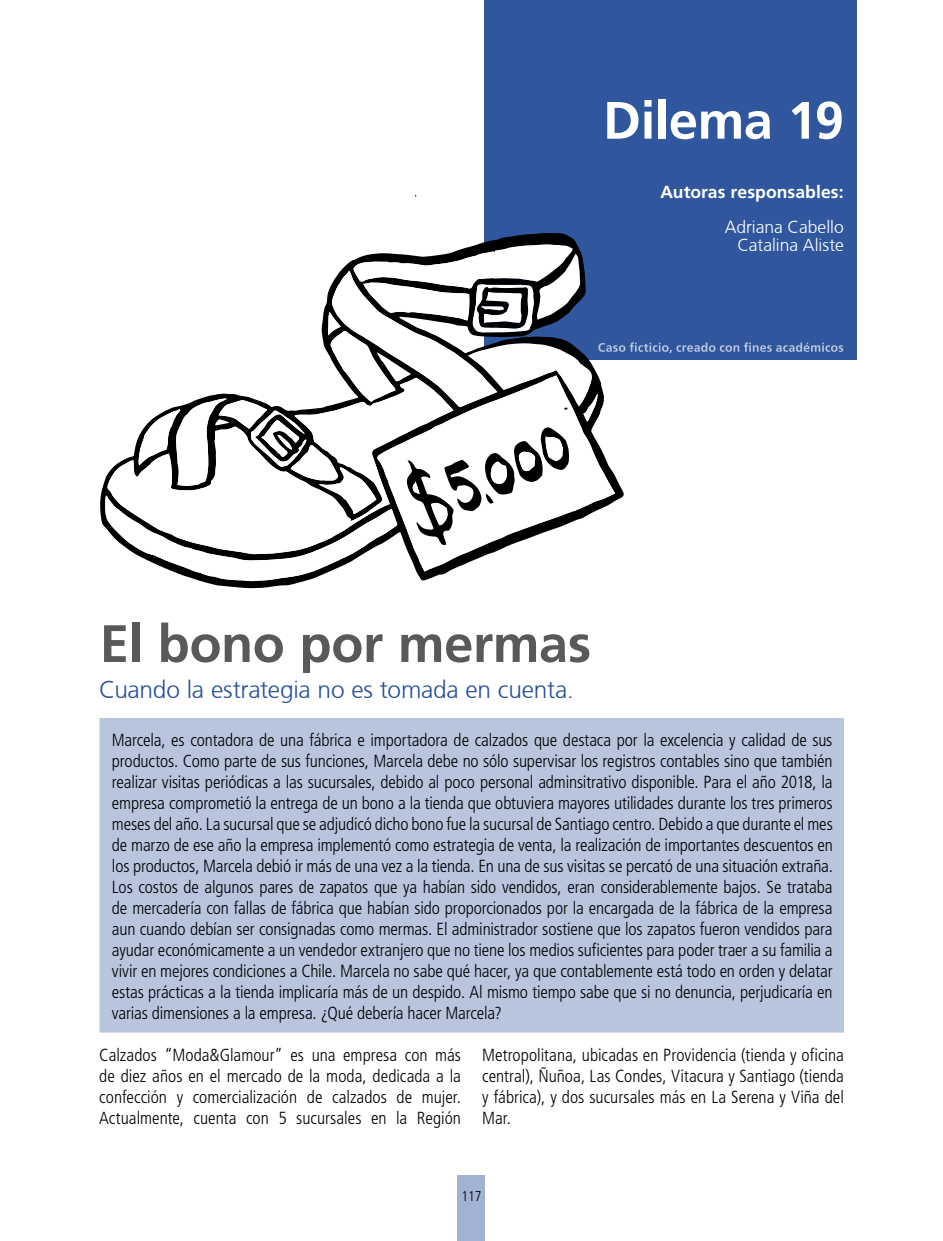
<style>
.page{position:relative;width:943px;height:1241px;background:#fff}
.page>*{position:absolute;margin:0;border:0;box-sizing:border-box;transform-origin:0 0}
.t1{font:700 52.5px "Frutiger LT Com";letter-spacing:-.01em;color:#595959}
.t2{font:700 52.5px "Frutiger CE";letter-spacing:-.01em;color:#fff}
.t3{font:300 24.5px "Frutiger CE";letter-spacing:-.01em;color:#264f99}
.t4{font:300 condensed 17.5px/21px "Frutiger";color:#000;text-align:justify}
.t5{font:300 17.5px/17.5px "Frutiger CE";letter-spacing:-.005em;color:#fff;text-align:right}
.t6{font:700 17.5px "Frutiger LT Com";letter-spacing:.005em;color:#fff}
.t7{font:300 condensed 14px "Frutiger LT";color:#000}
</style>
<div class="page">
<div style="left:457px;top:1175px;width:28px;height:65px;background:#a1b2d3"></div>
<div style="left:484px;top:0;width:372px;height:360px;background:#30579e"></div>
<svg style="left:100px;top:233px;width:477px;height:355px"></svg>
<svg style="left:105px;top:244px;width:738px;height:337px"></svg>
<div style="left:99px;top:718px;width:745px;height:314px;background:#b8c5dd"></div>
<h1 class="t2" style="left:603px;top:89px;width:242px">Dilema 19</h1>
<p class="t6" style="left:660px;top:182px;width:185px">Autoras responsables:</p>
<p class="t5" style="left:724px;top:218px;width:120px">Adriana Cabello<br>Catalina Aliste</p>
<h1 class="t1" style="left:100px;top:612px;width:493px">El bono por mermas</h1>
<h2 class="t3" style="left:99px;top:675px;width:476px">Cuando la estrategia no es tomada en cuenta.</h2>
<p class="t4" style="left:112px;top:729px;width:722px">Marcela, es contadora de una fábrica e importadora de calzados que destaca por la excelencia y calidad de sus productos. Como parte de sus funciones, Marcela debe no sólo supervisar los registros contables sino que también realizar visitas periódicas a las sucursales, debido al poco personal adminsitrativo disponible. Para el año 2018, la empresa comprometió la entrega de un bono a la tienda que obtuviera mayores utilidades durante los tres primeros meses del año. La sucursal que se adjudicó dicho bono fue la sucursal de Santiago centro. Debido a que durante el mes de marzo de ese año la empresa implementó como estrategia de venta, la realización de importantes descuentos en los productos, Marcela debió ir más de una vez a la tienda. En una de sus visitas se percató de una situación extraña.<br>Los costos de algunos pares de zapatos que ya habían sido vendidos, eran considerablemente bajos. Se trataba de mercadería con fallas de fábrica que habían sido proporcionados por la encargada de la fábrica de la empresa aun cuando debían ser consignadas como mermas. El administrador sostiene que los zapatos fueron vendidos para ayudar económicamente a un vendedor extranjero que no tiene los medios suficientes para poder traer a su familia a vivir en mejores condiciones a Chile. Marcela no sabe qué hacer, ya que contablemente está todo en orden y delatar estas prácticas a la tienda implicaría más de un despido. Al mismo tiempo sabe que si no denuncia, perjudicaría en varias dimensiones a la empresa. ¿Qué debería hacer Marcela?</p>
<p class="t4" style="left:99px;top:1044px;width:363px">Calzados “Moda&amp;Glamour” es una empresa con más de diez años en el mercado de la moda, dedicada a la confección y comercialización de calzados de mujer.<br>Actualmente, cuenta con 5 sucursales en la Región</p>
<p class="t4" style="left:482px;top:1044px;width:363px">Metropolitana, ubicadas en Providencia (tienda y oficina central), Ñuñoa, Las Condes, Vitacura y Santiago (tienda y fábrica), y dos sucursales más en La Serena y Viña del Mar.</p>
<p class="t7" style="left:461px;top:1188px;width:22px">117</p>
</div>
